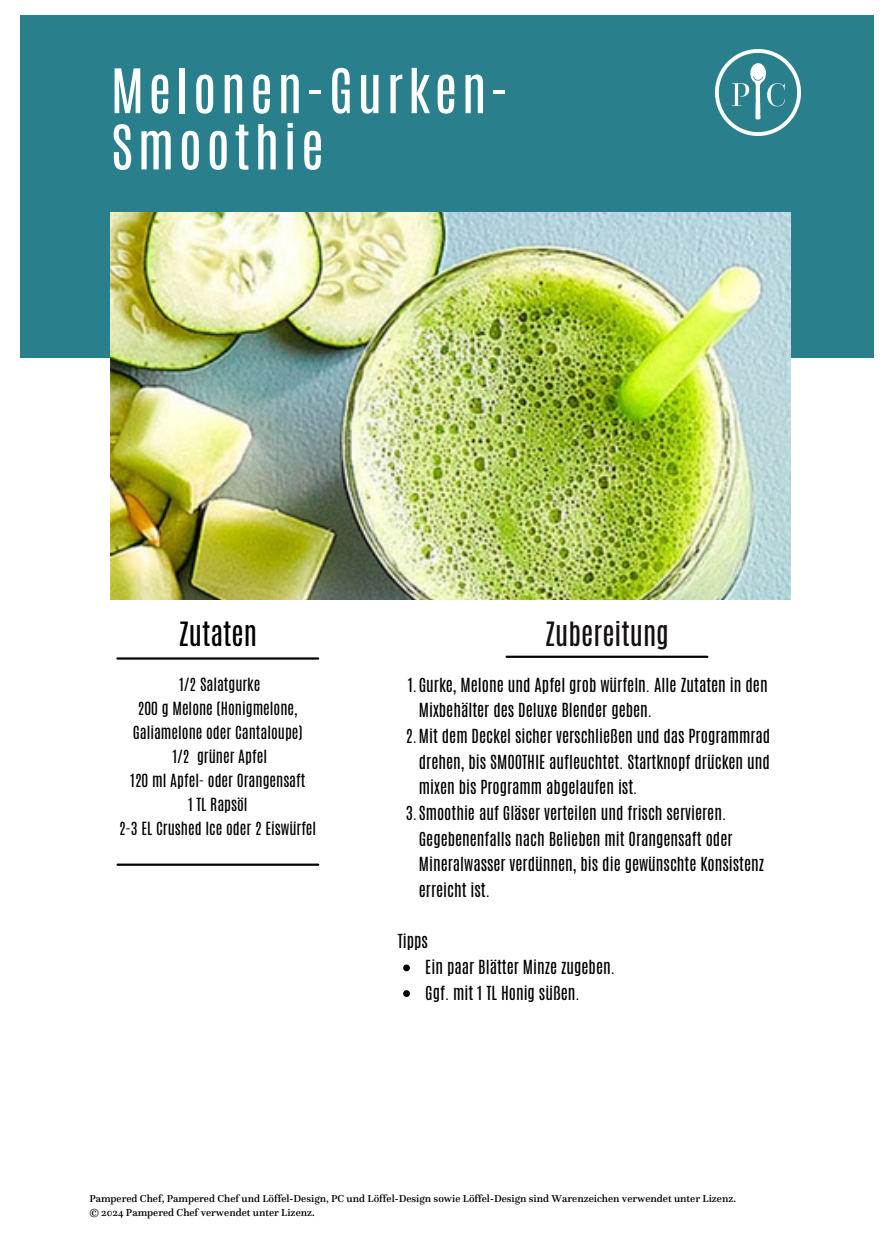
<style>
.page{position:relative;width:894px;height:1258px;background:#fff}
.page>*{position:absolute;margin:0;border:0;box-sizing:border-box;transform-origin:0 0}
.t1{font:52.2px/56.4px "Antonio";letter-spacing:.085em;color:#fff}
.t2{font:27.9px "Antonio";color:#161111}
.t3{font:27.9px "Antonio";color:#000}
.t4{font:16.2px/25.5px "Antonio";color:#000}
.t5{font:15.3px/24px "Antonio";color:#000;text-align:center}
.t6{font:500 10.5px "Questa";color:#000}
</style>
<div class="page">
<div style="left:21px;top:16px;width:852px;height:342px;background:#2a7f8c"></div>
<hr style="left:117px;top:657px;width:201px;height:3px;background:#000">
<hr style="left:506px;top:656px;width:201px;height:2px;background:#000">
<hr style="left:117px;top:863px;width:201px;height:3px;background:#000">
<img style="left:715px;top:50px;width:85px;height:85px">
<img style="left:111px;top:213px;width:679px;height:387px">
<svg style="left:403px;top:964px;width:7px;height:7px"></svg>
<svg style="left:403px;top:990px;width:7px;height:7px"></svg>
<h1 class="t1" style="left:111px;top:63px;width:399px">Melonen-Gurken-<br>Smoothie</h1>
<p class="t3" style="left:178px;top:614px;width:80px">Zutaten</p>
<p class="t5" style="left:119px;top:672px;width:198px">1/2 Salatgurke<br>200 g Melone (Honigmelone,<br>Galiamelone oder Cantaloupe)<br>1/2 grüner Apfel<br>120 ml Apfel- oder Orangensaft<br>1 TL Rapsöl<br>2-3 EL Crushed Ice oder 2 Eiswürfel</p>
<h2 class="t2" style="left:544px;top:614px;width:126px">Zubereitung</h2>
<h2 class="t4" style="left:418px;top:672px;width:350px;text-indent:-11px">1.Gurke, Melone und Apfel grob würfeln. Alle Zutaten in den<br>Mixbehälter des Deluxe Blender geben.</h2>
<p class="t4" style="left:418px;top:723px;width:353px;text-align:justify;text-indent:-13px">2.Mit dem Deckel sicher verschließen und das Programmrad drehen, bis SMOOTHIE aufleuchtet. Startknopf drücken und mixen bis Programm abgelaufen ist.</p>
<p class="t4" style="left:418px;top:800px;width:347px;text-indent:-13px">3.Smoothie auf Gläser verteilen und frisch servieren.<br>Gegebenenfalls nach Belieben mit Orangensaft oder Mineralwasser verdünnen, bis die gewünschte Konsistenz erreicht ist.</p>
<p class="t4" style="left:397px;top:929px;width:32px">Tipps</p>
<p class="t4" style="left:425px;top:954px;width:191px">Ein paar Blätter Minze zugeben.</p>
<h3 class="t4" style="left:425px;top:980px;width:156px">Ggf. mit 1 TL Honig süßen.</h3>
<p class="t6" style="left:89px;top:1191px;width:648px">Pampered Chef, Pampered Chef und Löffel-Design, PC und Löffel-Design sowie Löffel-Design sind Warenzeichen verwendet unter Lizenz.</p>
<p class="t6" style="left:89px;top:1205px;width:227px">© 2024 Pampered Chef verwendet unter Lizenz.</p>
</div>
